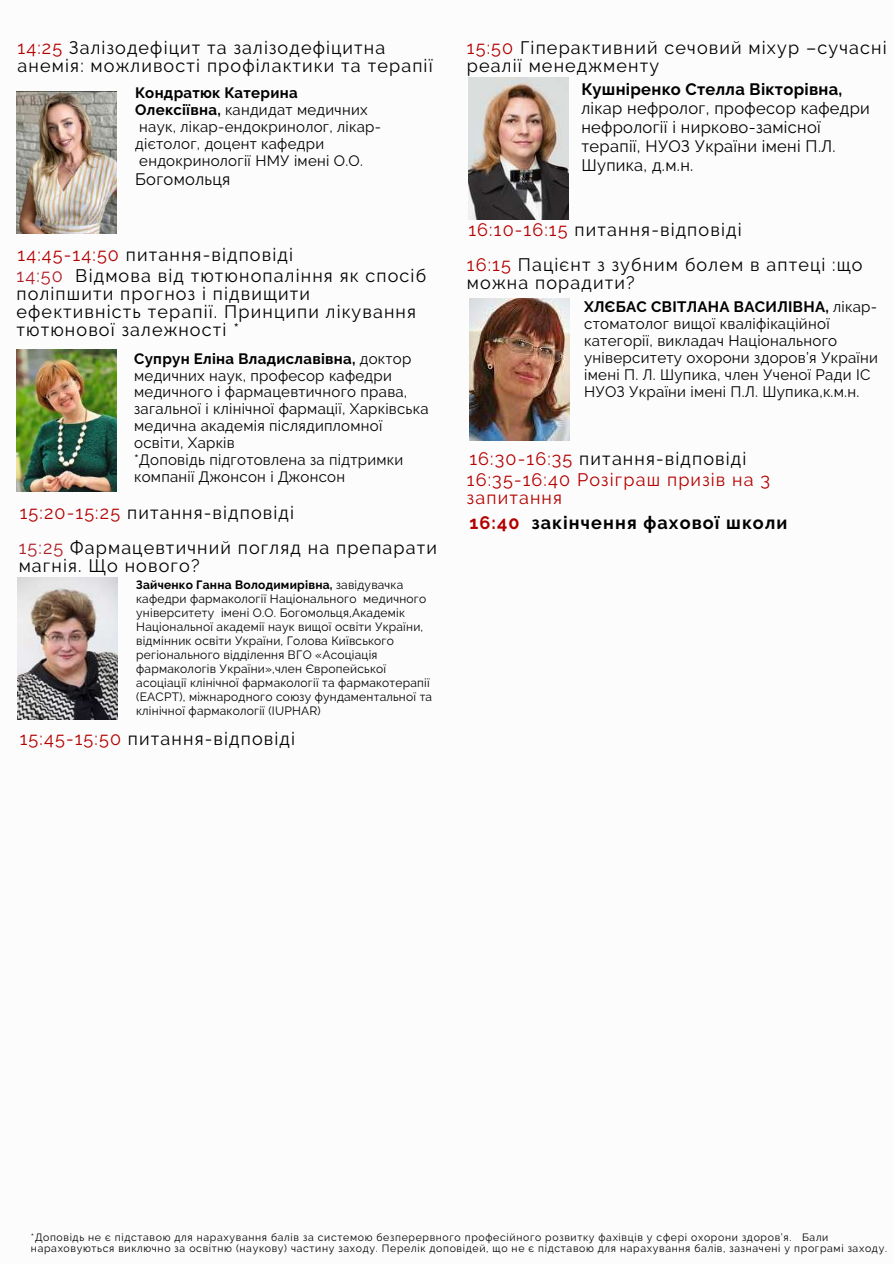
<style>
.page{position:relative;width:894px;height:1264px;background:#fff}
.page>*{position:absolute;margin:0;border:0;box-sizing:border-box;transform-origin:0 0}
.t1{font:18px/18px "Raleway";letter-spacing:.065em;color:#000}
.t2{font:18px/18px "Raleway";letter-spacing:.065em;color:#b40000}
.t3{font:700 18px "Raleway";letter-spacing:.065em;color:#000}
.t4{font:16.5px/19.2px "Raleway";letter-spacing:.02em;color:#000}
.t5{font:700 16.5px "Raleway";letter-spacing:.02em;color:#000}
.t6{font:15.15px/17px "Raleway";letter-spacing:.02em;color:#000}
.t7{font:15px/17px "Raleway";letter-spacing:.02em;color:#000}
.t8{font:12px/14px "Raleway";letter-spacing:.02em;color:#000}
.t9{font:10.5px/10.5px "Raleway";letter-spacing:.065em;color:#000}
.s1{color:#b40000}
.s2{font-weight:700}
.s3{color:#b11f2a}
.s4{color:#ab2025}
</style>
<div class="page">
<img style="left:17px;top:91px;width:100px;height:142px">
<img style="left:17px;top:350px;width:100px;height:142px">
<img style="left:18px;top:577px;width:100px;height:142px">
<img style="left:468px;top:78px;width:100px;height:142px">
<img style="left:469px;top:299px;width:100px;height:141px">
<p class="t1" style="left:18px;top:39px;width:416px"><span class="s1">14:25</span> Залізодефіцит та залізодефіцитна анемія: можливості профілактики та терапії</p>
<p class="t7" style="left:135px;top:84px;width:247px"><span class="s2">Кондратюк Катерина<br>Олексіївна,</span> кандидат медичних наук, лікар-ендокринолог, лікар&shy;дієтолог, доцент кафедри ендокринології НМУ імені О.О.</p>
<p class="t4" style="left:135px;top:169px;width:97px">Богомольця</p>
<p class="t1" style="left:18px;top:245px;width:277px"><span class="s1">14:45-14:50</span> питання-відповіді</p>
<p class="t1" style="left:17px;top:267px;width:411px"><span class="s3">14:50</span> Відмова від тютюнопаління як спосіб поліпшити прогноз і підвищити ефективність терапії. Принципи лікування тютюнової залежності *</p>
<p class="t7" style="left:134px;top:350px;width:296px"><span class="s2">Супрун Еліна Владиславівна,</span> доктор медичних наук, професор кафедри медичного і фармацевтичного права, загальної і клінічної фармації, Харківська медична академія післядипломної освіти, Харків<br>*Доповідь підготовлена за підтримки компанії Джонсон і Джонсон</p>
<p class="t1" style="left:20px;top:503px;width:276px"><span class="s1">15:20-15:25</span> питання-відповіді</p>
<p class="t1" style="left:19px;top:539px;width:420px"><span class="s4">15:25</span> Фармацевтичний погляд на препарати магнія. Що нового?</p>
<p class="t8" style="left:136px;top:577px;width:297px"><span class="s2">Зайченко Ганна Володимирівна,</span> завідувачка кафедри фармакології Національного медичного університету імені О.О. Богомольця,Академік Національної академії наук вищої освіти України, відмінник освіти України, Голова Київського регіонального відділення ВГО «Асоціація фармакологів України»,член Європейської асоціації клінічної фармакології та фармакотерапії (EACPT), міжнародного союзу фундаментальної та клінічної фармакології (IUPHAR)</p>
<p class="t1" style="left:20px;top:730px;width:277px"><span class="s1">15:45-15:50</span> питання-відповіді</p>
<p class="t1" style="left:467px;top:39px;width:421px"><span class="s1">15:50</span> Гіперактивний сечовий міхур –сучасні реалії менеджменту</p>
<p class="t5" style="left:581px;top:79px;width:262px">Кушніренко Стелла Вікторівна,</p>
<p class="t4" style="left:581px;top:98px;width:290px">лікар нефролог, професор кафедри нефрології і нирково-замісної терапії, НУОЗ України імені П.Л.<br>Шупика, д.м.н.</p>
<p class="t1" style="left:468px;top:221px;width:274px"><span class="s1">16:10-16:15</span> питання-відповіді</p>
<p class="t1" style="left:467px;top:256px;width:397px"><span class="s1">16:15</span> Пацієнт з зубним болем в аптеці :що можна порадити?</p>
<p class="t6" style="left:584px;top:298px;width:295px"><span class="s2">ХЛЄБАС СВІТЛАНА ВАСИЛІВНА,</span> лікар&shy;стоматолог вищої кваліфікацій ної категорії, викладач Національного університету охорони здоров’я України імені П. Л. Шупика, член Ученої Ради ІС НУОЗ України імені П.Л. Шупика,к.м.н.</p>
<p class="t1" style="left:469px;top:449px;width:278px"><span class="s1">16:30-16:35</span> питання-відповіді</p>
<p class="t2" style="left:467px;top:470px;width:305px">16:35-16:40 Розіграш призів на 3 запитання</p>
<p class="t3" style="left:469px;top:512px;width:319px"><span class="s1">16:40</span> закінчення фахової школи</p>
<p class="t9" style="left:31px;top:1232px;width:857px">*Доповідь не є підставою для нарахування балів за системою безперервного професійного розвитку фахівців у сфері охорони здоров’я. Бали нараховуються виключно за освітню (наукову) частину заходу. Перелік доповідей, що не є підставою для нарахування балів, зазначені у програмі заходу.</p>
</div>
